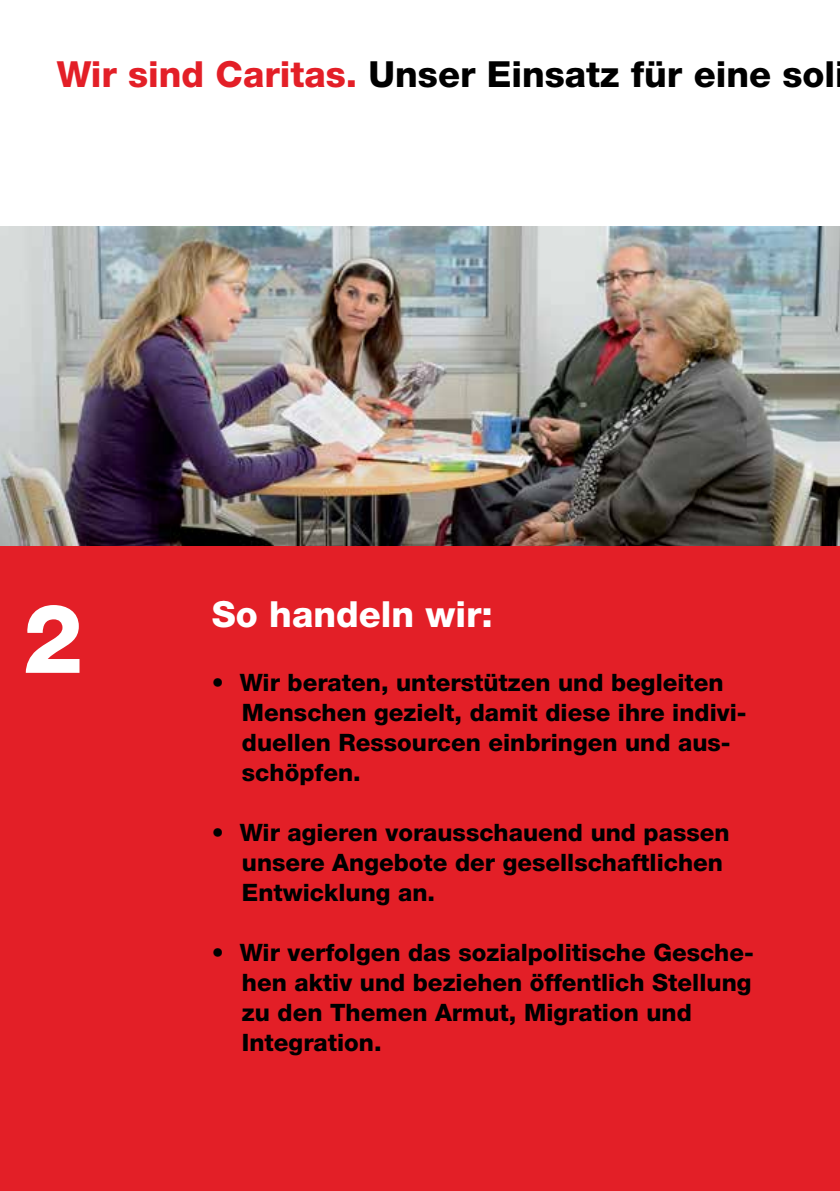
<style>
.page{position:relative;width:840px;height:1191px;background:#fff}
.page>*{position:absolute;margin:0;border:0;box-sizing:border-box;transform-origin:0 0}
.t1{font:800 96px "Helvetica Neue";color:#fff}
.t2{font:800 36px "Helvetica Neue";color:#000}
.t3{font:800 36px "Helvetica Neue";color:#fff}
.t4{font:800 24px/30px "Helvetica Neue";color:#000}
.s1{color:#e31f27}
</style>
<div class="page">
<img style="left:0;top:227px;width:839px;height:319px">
<div style="left:0;top:546px;width:839px;height:645px;background:#e31f27"></div>
<h2 class="t2" style="left:57px;top:53px;width:779px"><span class="s1">Wir sind Caritas.</span> Unser Einsatz für eine sol</h2>
<h1 class="t1" style="left:23px;top:581px;width:62px">2</h1>
<h2 class="t3" style="left:212px;top:592px;width:282px">So handeln wir:</h2>
<p class="t4" style="left:242px;top:667px;width:506px;text-indent:-30px">• Wir beraten, unterstützen und -begleiten Menschen gezielt, damit diese ihre indivi&shy;duellen Ressourcen einbringen und aus&shy;schöpfen.</p>
<p class="t4" style="left:242px;top:817px;width:489px;text-indent:-30px">• Wir agieren vorausschauend und passen unsere Angebote der gesellschaftlichen<br>Entwicklung an.</p>
<p class="t4" style="left:242px;top:937px;width:513px;text-indent:-30px">• Wir verfolgen das sozialpolitische Gesche&shy;hen aktiv und beziehen -öffentlich Stellung zu den Themen Armut, Migration und Integration.</p>
</div>
